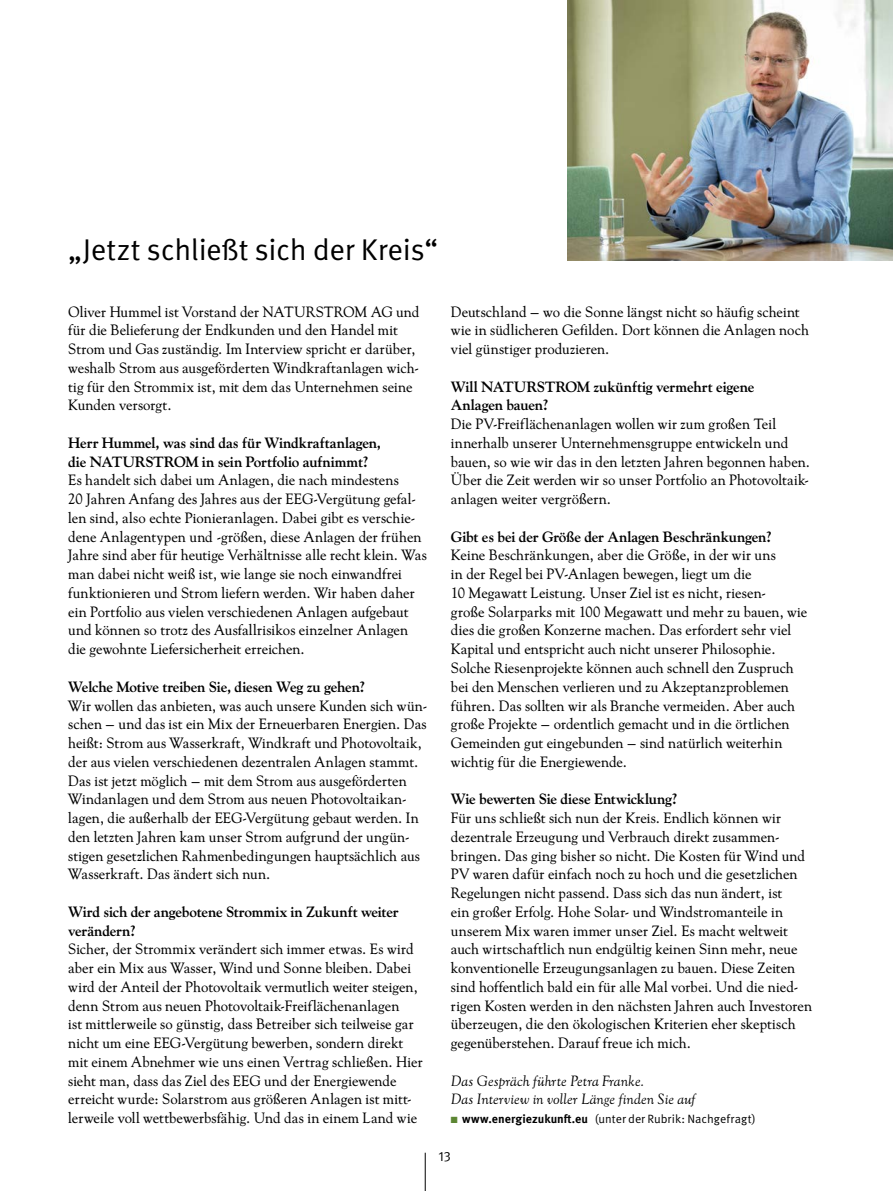
<style>
.page{position:relative;width:893px;height:1191px;background:#fff}
.page>*{position:absolute;margin:0;border:0;box-sizing:border-box;transform-origin:0 0}
.t1{font:30px "Meta OT Norm";letter-spacing:-.01em;color:#000}
.t2{font:15px/18.8px "Goudy Old Style SBOP";letter-spacing:.005em;color:#000}
.t3{font:700 15px/18.8px "Goudy Old Style SBOP";letter-spacing:-.015em;color:#000}
.t4{font:italic 15px/18.8px "Goudy Old Style SBOP";letter-spacing:.005em;color:#000}
.t5{font:13.5px "Meta OT Norm";color:#000}
.t6{font:12px "Meta OT Norm";color:#000}
.s1{color:#5c8633}
.s2{font-family:"Meta OT";font-weight:700}
</style>
<div class="page">
<hr style="left:425px;top:1152px;width:1px;height:39px;background:#000">
<img style="left:568px;top:0;width:325px;height:260px">
<h1 class="t1" style="left:68px;top:232px;width:372px">„Jetzt schließt sich der Kreis“</h1>
<p class="t2" style="left:68px;top:303px;width:353px">Oliver Hummel ist Vorstand der NATURSTROM AG und für die Belieferung der Endkunden und den Handel mit Strom und Gas zuständig. Im Interview spricht er darüber, weshalb Strom aus ausgeförderten Windkraftanlagen wich&shy;tig für den Strommix ist, mit dem das Unternehmen seine Kunden versorgt.</p>
<p class="t3" style="left:68px;top:434px;width:314px">Herr Hummel, was sind das für Windkraftanlagen, die NATURSTROM in sein Portfolio aufnimmt?</p>
<p class="t2" style="left:68px;top:471px;width:360px">Es handelt sich dabei um Anlagen, die nach mindestens<br>20 Jahren Anfang des Jahres aus der EEG-Vergütung gefal&shy;len sind, also echte Pionieranlagen. Dabei gibt es verschie&shy;dene Anlagentypen und -größen, diese Anlagen der frühen Jahre sind aber für heutige Verhältnisse alle recht klein. Was man dabei nicht weiß ist, wie lange sie noch einwandfrei funktionieren und Strom liefern werden. Wir haben daher ein Portfolio aus vielen verschiedenen Anlagen aufgebaut und können so trotz des Ausfallrisikos einzelner Anlagen die gewohnte Liefersicherheit erreichen.</p>
<p class="t3" style="left:68px;top:677px;width:298px">Welche Motive treiben Sie, diesen Weg zu gehen?</p>
<p class="t2" style="left:68px;top:696px;width:361px">Wir wollen das anbieten, was auch unsere Kunden sich wün&shy;schen – und das ist ein Mix der Erneuerbaren Energien. Das heißt: Strom aus Wasserkraft, Windkraft und Photovoltaik, der aus vielen verschiedenen dezentralen Anlagen stammt.<br>Das ist jetzt möglich – mit dem Strom aus ausgeförderten Windanlagen und dem Strom aus neuen Photovoltaikan&shy;lagen, die außerhalb der EEG-Vergütung gebaut werden. In den letzten Jahren kam unser Strom aufgrund der ungün&shy;stigen gesetzlichen Rahmenbedingungen hauptsächlich aus Wasserkraft. Das ändert sich nun.</p>
<p class="t3" style="left:68px;top:902px;width:332px">Wird sich der angebotene Strommix in Zukunft weiter verändern?</p>
<p class="t2" style="left:68px;top:940px;width:356px">Sicher, der Strommix verändert sich immer etwas. Es wird aber ein Mix aus Wasser, Wind und Sonne bleiben. Dabei wird der Anteil der Photovoltaik vermutlich weiter steigen, denn Strom aus neuen Photovoltaik-Freiflächenanlagen<br>ist mittlerweile so günstig, dass Betreiber sich teilweise gar nicht um eine EEG-Vergütung bewerben, sondern direkt mit einem Abnehmer wie uns einen Vertrag schließen. Hier sieht man, dass das Ziel des EEG und der Energiewende erreicht wurde: Solarstrom aus größeren Anlagen ist mitt&shy;lerweile voll wettbewerbsfähig. Und das in einem Land wie</p>
<p class="t2" style="left:451px;top:303px;width:359px">Deutschland – wo die Sonne längst nicht so häufig scheint wie in südlicheren Gefilden. Dort können die Anlagen noch viel günstiger produzieren.</p>
<p class="t3" style="left:451px;top:377px;width:305px">Will NATURSTROM zukünftig vermehrt eigene<br>Anlagen bauen?</p>
<p class="t2" style="left:451px;top:415px;width:361px">Die PV-Freiflächenanlagen wollen wir zum großen Teil innerhalb unserer Unternehmensgruppe entwickeln und bauen, so wie wir das in den letzten Jahren begonnen haben.<br>Über die Zeit werden wir so unser Portfolio an Photovoltaik&shy;anlagen weiter vergrößern.</p>
<p class="t3" style="left:451px;top:527px;width:322px">Gibt es bei der Größe der Anlagen Beschränkungen?</p>
<p class="t2" style="left:451px;top:546px;width:358px">Keine Beschränkungen, aber die Größe, in der wir uns<br>in der Regel bei PV-Anlagen bewegen, liegt um die<br>10 Megawatt Leistung. Unser Ziel ist es nicht, riesen-<br>große Solarparks mit 100 Megawatt und mehr zu bauen, wie dies die großen Konzerne machen. Das erfordert sehr viel Kapital und entspricht auch nicht unserer Philosophie.<br>Solche Riesenprojekte können auch schnell den Zuspruch bei den Menschen verlieren und zu Akzeptanzproblemen führen. Das sollten wir als Branche vermeiden. Aber auch große Projekte – ordentlich gemacht und in die örtlichen Gemeinden gut eingebunden – sind natürlich weiterhin wichtig für die Energiewende.</p>
<p class="t3" style="left:451px;top:790px;width:228px">Wie bewerten Sie diese Entwicklung?</p>
<p class="t2" style="left:451px;top:809px;width:363px">Für uns schließt sich nun der Kreis. Endlich können wir dezentrale Erzeugung und Verbrauch direkt zusammen&shy;bringen. Das ging bisher so nicht. Die Kosten für Wind und PV waren dafür einfach noch zu hoch und die gesetzlichen Regelungen nicht passend. Dass sich das nun ändert, ist<br>ein großer Erfolg. Hohe Solar- und Windstromanteile in unserem Mix waren immer unser Ziel. Es macht weltweit auch wirtschaftlich nun endgültig keinen Sinn mehr, neue konventionelle Erzeugungsanlagen zu bauen. Diese Zeiten sind hoffentlich bald ein für alle Mal vorbei. Und die nied&shy;rigen Kosten werden in den nächsten Jahren auch Investoren überzeugen, die den ökologischen Kriterien eher skeptisch gegenüberstehen. Darauf freue ich mich.</p>
<p class="t4" style="left:451px;top:1071px;width:246px">Das Gespräch führte Petra Franke.<br>Das Interview in voller Länge finden Sie auf</p>
<p class="t6" style="left:451px;top:1111px;width:306px"><span class="s1">■</span> <span class="s2">www.energiezukunft.eu</span> (unter der Rubrik: Nachgefragt)</p>
<p class="t5" style="left:438px;top:1147px;width:14px">13</p>
</div>
